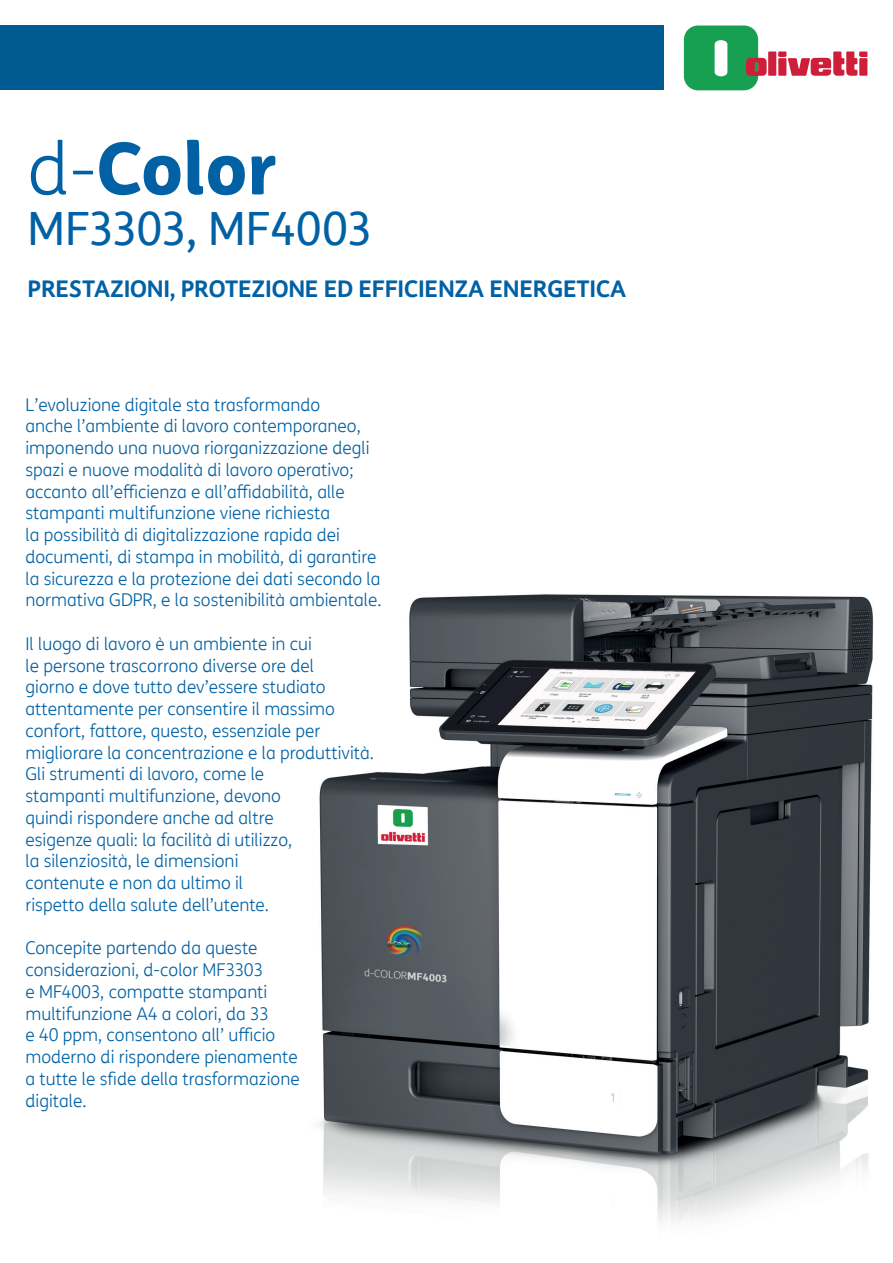
<style>
.page{position:relative;width:893px;height:1263px;background:#fff}
.page>*{position:absolute;margin:0;border:0;box-sizing:border-box;transform-origin:0 0}
.t1{font:800 72px "TIM Sans";color:#0161a4}
.t2{font:45px "TIM Sans";color:#0161a4}
.t3{font:700 22.5px "TIM Sans";letter-spacing:-.01em;color:#0161a4}
.t4{font:300 17.25px/21.8px "TIM Sans";color:#0161a4}
.s1{font-weight:300}
</style>
<div class="page">
<svg style="left:684px;top:26px;width:183px;height:64px"></svg>
<div style="left:0;top:26px;width:663px;height:64px;background:#015a92"></div>
<img style="left:319px;top:594px;width:554px;height:629px">
<h1 class="t1" style="left:27px;top:112px;width:251px"><span class="s1">d-</span>Color</h1>
<h2 class="t2" style="left:27px;top:198px;width:346px">MF3303, MF4003</h2>
<h3 class="t3" style="left:27px;top:272px;width:600px">PRESTAZIONI, PROTEZIONE ED EFFICIENZA ENERGETICA</h3>
<p class="t4" style="left:26px;top:393px;width:358px">L’evoluzione digitale sta trasformando<br>anche l’ambiente di lavoro contemporaneo, imponendo una nuova riorganizzazione degli spazi e nuove modalità di lavoro operativo; accanto all’efficienza e all’affidabilità, alle stampanti multifunzione viene richiesta<br>la possibilità di digitalizzazione rapida dei documenti, di stampa in mobilità, di garantire la sicurezza e la protezione dei dati secondo la normativa GDPR, e la sostenibilità ambientale.</p>
<p class="t4" style="left:26px;top:632px;width:350px">Il luogo di lavoro è un ambiente in cui<br>le persone trascorrono diverse ore del<br>giorno e dove tutto dev’essere studiato attentamente per consentire il massimo confort, fattore, questo, essenziale per migliorare la concentrazione e la produttività.<br>Gli strumenti di lavoro, come le<br>stampanti multifunzione, devono<br>quindi rispondere anche ad altre<br>esigenze quali: la facilità di utilizzo,<br>la silenziosità, le dimensioni<br>contenute e non da ultimo il<br>rispetto della salute dell’utente.</p>
<p class="t4" style="left:26px;top:937px;width:276px">Concepite partendo da queste considerazioni, d-color MF3303<br>e MF4003, compatte stampanti multifunzione A4 a colori, da 33<br>e 40 ppm, consentono all’ ufficio moderno di rispondere pienamente a tutte le sfide della trasformazione digitale.</p>
</div>
